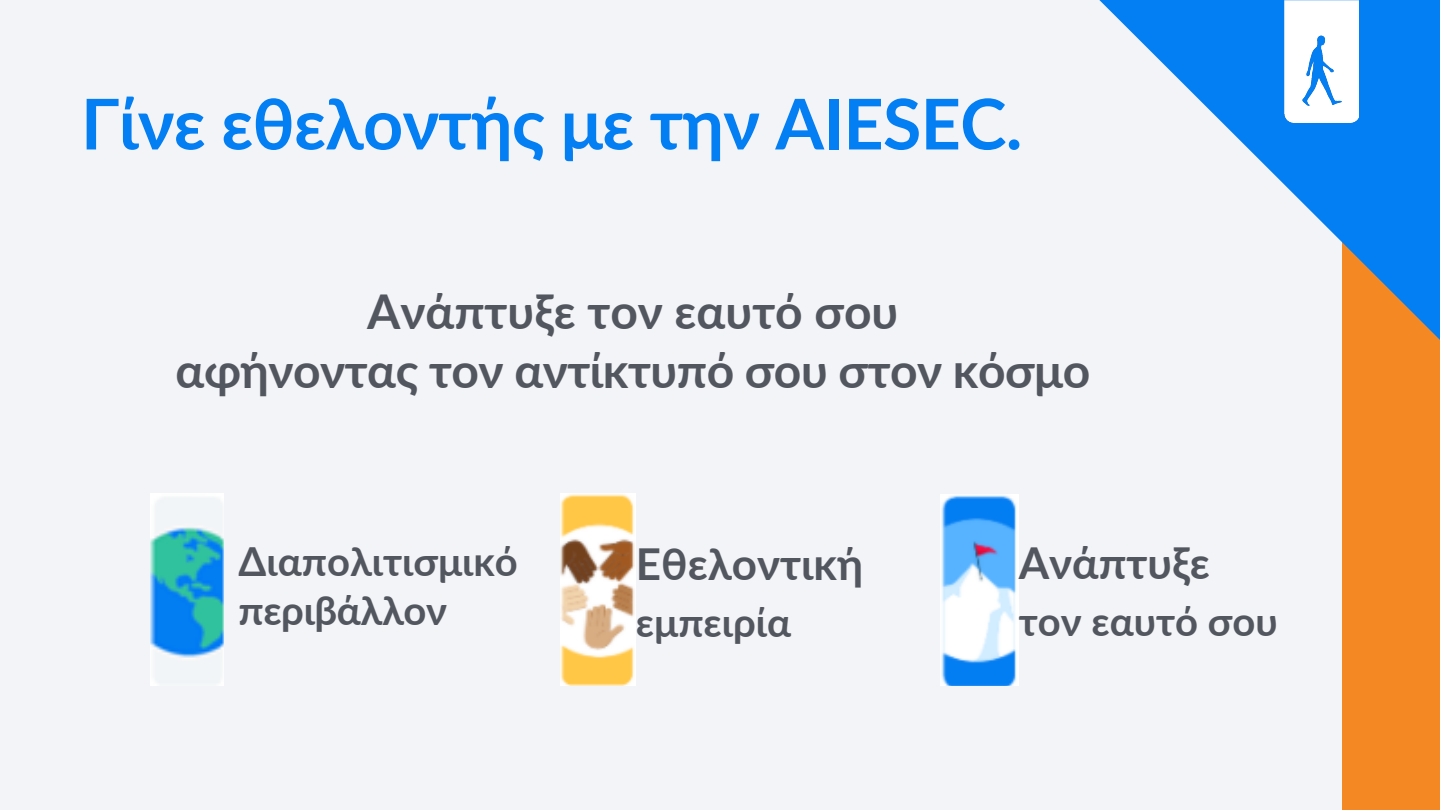
<style>
.page{position:relative;width:1440px;height:810px;background:#f3f4f7}
.page>*{position:absolute;margin:0;border:0;box-sizing:border-box;transform-origin:0 0}
.t1{font:700 70px "Lato";letter-spacing:-.01em;color:#037ef3}
.t2{font:700 48px/59.2px "Lato";letter-spacing:-.01em;color:#52565e;text-align:center}
.t3{font:700 44px "Lato";color:#52565e}
.t4{font:700 40px/49.5px "Lato";color:#52565e}
</style>
<div class="page">
<div style="left:1342px;top:0;width:98px;height:810px;background:#f48924"></div>
<svg style="left:1099px;top:0;width:341px;height:340px"></svg>
<img style="left:1285px;top:0;width:74px;height:122px">
<img style="left:150px;top:494px;width:74px;height:191px">
<img style="left:561px;top:494px;width:75px;height:191px">
<img style="left:941px;top:495px;width:78px;height:191px">
<h1 class="t1" style="left:81px;top:80px;width:943px">Γίνε εθελοντής με την AIESEC.</h1>
<p class="t2" style="left:176px;top:281px;width:916px">Ανάπτυξε τον εαυτό σου<br>αφήνοντας τον αντίκτυπό σου στον κόσμο</p>
<p class="t4" style="left:239px;top:535px;width:281px">Διαπολιτισμικό περιβάλλον</p>
<p class="t3" style="left:636px;top:536px;width:229px">Εθελοντική</p>
<p class="t4" style="left:636px;top:596px;width:157px">εμπειρία</p>
<p class="t3" style="left:1019px;top:536px;width:193px">Ανάπτυξε</p>
<p class="t4" style="left:1019px;top:596px;width:261px">τον εαυτό σου</p>
</div>
